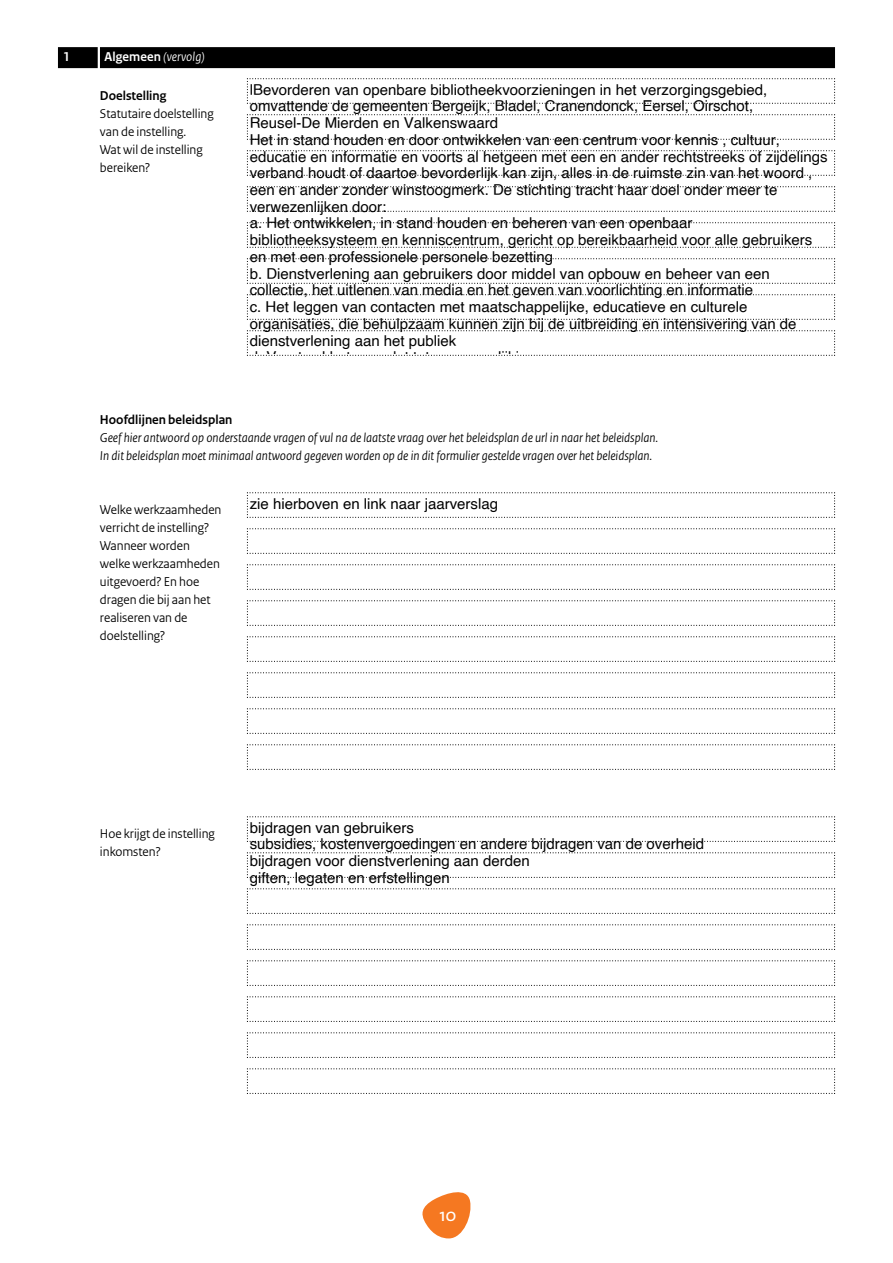
<style>
.page{position:relative;width:893px;height:1263px;background:#fff}
.page>*{position:absolute;margin:0;border:0;box-sizing:border-box;transform-origin:0 0}
.t1{font:18px "The Mix";color:#fff}
.t2{font:15px/16.8px "Helvetica";color:#000}
.t3{font:13.5px/18px "Rijksoverheid Sans Heading";color:#000}
.t4{font:italic 13.5px/18px "Rijksoverheid Sans Heading";color:#000}
.t5{font:italic 13.5px "Rijksoverheid Sans Heading";letter-spacing:.01em;color:#fff}
.t6{font:700 13.5px "Rijksoverheid Sans Heading";color:#fff}
.s1{font-weight:700;font-style:normal}
.s2{font-weight:700}
</style>
<div class="page">
<svg style="left:422px;top:1192px;width:49px;height:46px"></svg>
<svg style="left:247px;top:78px;width:588px;height:26px"></svg>
<svg style="left:247px;top:114px;width:588px;height:26px"></svg>
<svg style="left:247px;top:150px;width:588px;height:26px"></svg>
<svg style="left:247px;top:186px;width:588px;height:26px"></svg>
<svg style="left:247px;top:222px;width:588px;height:26px"></svg>
<svg style="left:247px;top:258px;width:588px;height:26px"></svg>
<svg style="left:247px;top:294px;width:588px;height:26px"></svg>
<svg style="left:247px;top:330px;width:588px;height:26px"></svg>
<svg style="left:247px;top:492px;width:588px;height:26px"></svg>
<svg style="left:247px;top:528px;width:588px;height:26px"></svg>
<svg style="left:247px;top:564px;width:588px;height:26px"></svg>
<svg style="left:247px;top:600px;width:588px;height:26px"></svg>
<svg style="left:247px;top:636px;width:588px;height:26px"></svg>
<svg style="left:247px;top:672px;width:588px;height:26px"></svg>
<svg style="left:247px;top:708px;width:588px;height:26px"></svg>
<svg style="left:247px;top:744px;width:588px;height:26px"></svg>
<svg style="left:247px;top:816px;width:588px;height:26px"></svg>
<svg style="left:247px;top:852px;width:588px;height:26px"></svg>
<svg style="left:247px;top:888px;width:588px;height:26px"></svg>
<svg style="left:247px;top:924px;width:588px;height:26px"></svg>
<svg style="left:247px;top:960px;width:588px;height:26px"></svg>
<svg style="left:247px;top:996px;width:588px;height:26px"></svg>
<svg style="left:247px;top:1032px;width:588px;height:26px"></svg>
<svg style="left:247px;top:1068px;width:588px;height:26px"></svg>
<div style="left:100px;top:47px;width:735px;height:21px;background:#000"></div>
<div style="left:58px;top:47px;width:40px;height:21px;background:#000"></div>
<p class="t6" style="left:63px;top:49px;width:8px">1</p>
<p class="t5" style="left:104px;top:49px;width:102px"><span class="s1">Algemeen</span> (vervolg)</p>
<p class="t3" style="left:100px;top:87px;width:115px"><span class="s2">Doelstelling<br></span>Statutaire doelstelling van de instelling.<br>Wat wil de instelling bereiken?</p>
<p class="t2" style="left:250px;top:81px;width:579px">lBevorderen van openbare bibliotheekvoorzieningen in het verzorgingsgebied, omvattende de gemeenten Bergeijk, Bladel, Cranendonck, Eersel, Oirschot, Reusel-De Mierden en Valkenswaard<br>Het in stand houden en door ontwikkelen van een centrum voor kennis , cultuur, educatie en informatie en voorts al hetgeen met een en ander rechtstreeks of zijdelings verband houdt of daartoe bevorderlijk kan zijn, alles in de ruimste zin van het woord , een en ander zonder winstoogmerk. De stichting tracht haar doel onder meer te verwezenlijken door:<br>a. Het ontwikkelen, in stand houden en beheren van een openbaar<br>bibliotheeksysteem en kenniscentrum, gericht op bereikbaarheid voor alle gebruikers en met een professionele personele bezetting<br>b. Dienstverlening aan gebruikers door middel van opbouw en beheer van een collectie, het uitlenen van media en het geven van voorlichting en informatie<br>c. Het leggen van contacten met maatschappelijke, educatieve en culturele organisaties, die behulpzaam kunnen zijn bij de uitbreiding en intensivering van de dienstverlening aan het publiek</p>
<p class="t4" style="left:100px;top:411px;width:559px"><span class="s1">Hoofdlijnen beleidsplan<br></span>Geef hier antwoord op onderstaande vragen of vul na de laatste vraag over het beleidsplan de url in naar het beleidsplan.<br>In dit beleidsplan moet minimaal antwoord gegeven worden op de in dit formulier gestelde vragen over het beleidsplan.</p>
<p class="t3" style="left:100px;top:501px;width:123px">Welke werkzaamheden verricht de instelling?<br>Wanneer worden welke werkzaamheden uitgevoerd? En hoe dragen die bij aan het realiseren van de doelstelling?</p>
<p class="t2" style="left:250px;top:495px;width:250px">zie hierboven en link naar jaarverslag</p>
<p class="t3" style="left:100px;top:825px;width:116px">Hoe krijgt de instelling inkomsten?</p>
<p class="t2" style="left:250px;top:819px;width:456px">bijdragen van gebruikers<br>subsidies, kostenvergoedingen en andere bijdragen van de overheid bijdragen voor dienstverlening aan derden<br>giften, legaten en erfstellingen</p>
<p class="t1" style="left:439px;top:1200px;width:19px">10</p>
</div>
